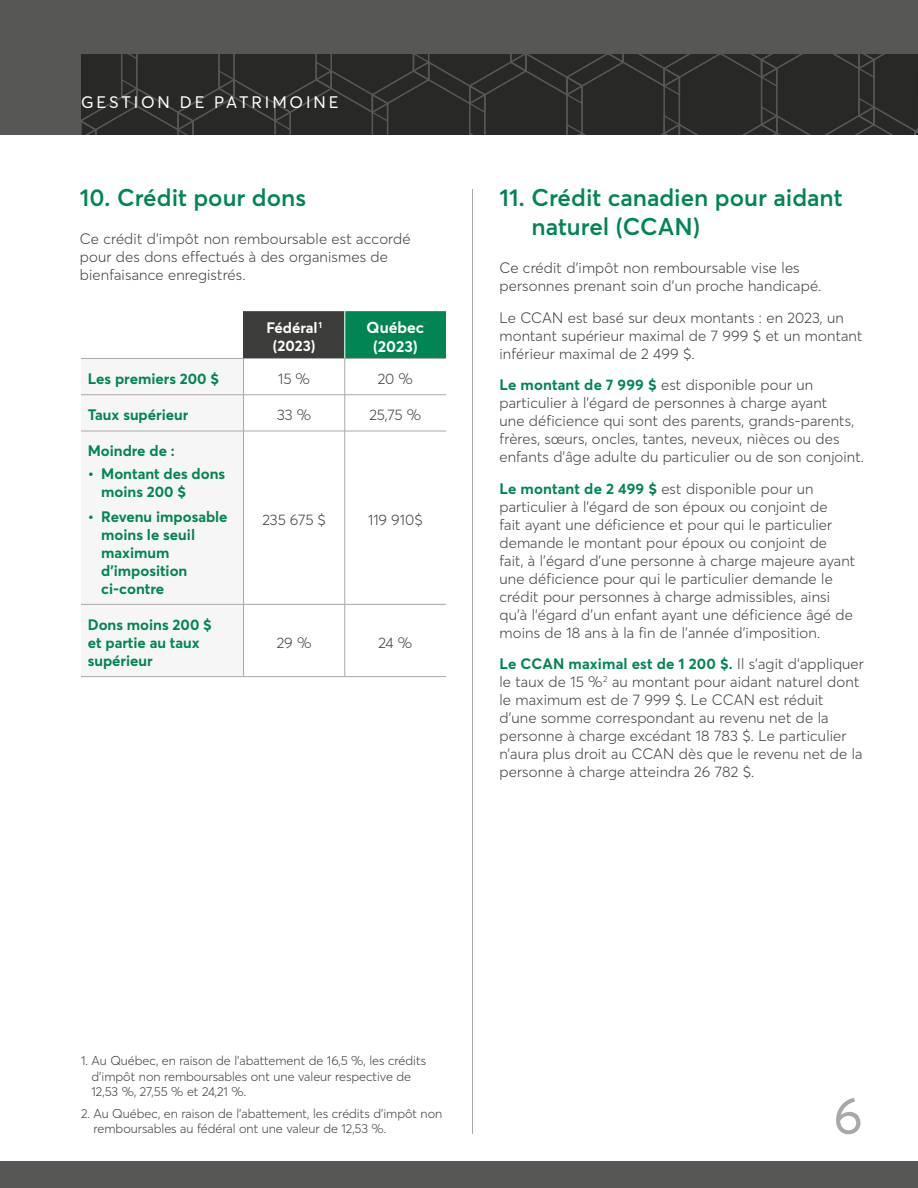
<style>
.page{position:relative;width:918px;height:1188px;background:#fff}
.page>*{position:absolute;margin:0;border:0;box-sizing:border-box;transform-origin:0 0}
.t1{font:51px "Desjardins Sans";color:#a8a8a7}
.t2{font:600 24px/28.8px "Desjardins Sans";color:#008553}
.t3{font:16.5px "Desjardins Sans";letter-spacing:.175em;color:#fff}
.t4{font:700 15.75px/18.9px "Desjardins Sans";color:#fff;text-align:center}
.t5{font:300 15px/18px "Desjardins Sans";letter-spacing:.01em;color:#3c3c3b}
.t6{font:700 15px/18px "Desjardins Sans";color:#008553}
.t7{font:700 15px/18px "Desjardins Sans";color:#fff;text-align:center}
.Note{font:300 12.75px/15.3px "Desjardins Sans";color:#3c3c3b}
.s1{font-weight:700;color:#008553}
</style>
<div class="page">
<div style="left:0;top:1161px;width:918px;height:27px;background:#575756"></div>
<hr style="left:472px;top:189px;width:1px;height:945px;background:#a8a8a7">
<div style="left:244px;top:311px;width:101px;height:47px;background:#3c3c3b"></div>
<div style="left:345px;top:311px;width:101px;height:47px;background:#008553"></div>
<div style="left:81px;top:395px;width:162px;height:209px;background:#f6f6f6"></div>
<svg style="left:244px;top:359px;width:202px;height:317px"></svg>
<hr style="left:345px;top:311px;width:1px;height:47px;background:#fff">
<hr style="left:81px;top:358px;width:163px;height:1px;background:#a8a8a7">
<hr style="left:244px;top:358px;width:101px;height:1px;background:#a8a8a7">
<hr style="left:243px;top:359px;width:1px;height:36px;background:#a8a8a7">
<hr style="left:345px;top:358px;width:101px;height:1px;background:#a8a8a7">
<hr style="left:345px;top:359px;width:1px;height:36px;background:#a8a8a7">
<hr style="left:81px;top:394px;width:163px;height:1px;background:#a8a8a7">
<hr style="left:244px;top:394px;width:101px;height:1px;background:#a8a8a7">
<hr style="left:243px;top:395px;width:1px;height:36px;background:#a8a8a7">
<hr style="left:345px;top:394px;width:101px;height:1px;background:#a8a8a7">
<hr style="left:345px;top:395px;width:1px;height:36px;background:#a8a8a7">
<hr style="left:81px;top:431px;width:163px;height:1px;background:#a8a8a7">
<hr style="left:244px;top:431px;width:101px;height:1px;background:#a8a8a7">
<hr style="left:243px;top:431px;width:1px;height:173px;background:#a8a8a7">
<hr style="left:345px;top:431px;width:101px;height:1px;background:#a8a8a7">
<hr style="left:345px;top:431px;width:1px;height:173px;background:#a8a8a7">
<hr style="left:81px;top:604px;width:163px;height:1px;background:#a8a8a7">
<hr style="left:244px;top:604px;width:101px;height:1px;background:#a8a8a7">
<hr style="left:243px;top:605px;width:1px;height:71px;background:#a8a8a7">
<hr style="left:345px;top:604px;width:101px;height:1px;background:#a8a8a7">
<hr style="left:345px;top:605px;width:1px;height:71px;background:#a8a8a7">
<hr style="left:81px;top:676px;width:163px;height:1px;background:#a8a8a7">
<hr style="left:244px;top:676px;width:101px;height:1px;background:#a8a8a7">
<hr style="left:345px;top:676px;width:101px;height:1px;background:#a8a8a7">
<div style="left:0;top:0;width:918px;height:135px;background:#575756"></div>
<svg style="left:81px;top:54px;width:837px;height:81px;background:#2b2b2a"></svg>
<p class="t3" style="left:81px;top:92px;width:259px">GESTION DE PATRIMOINE</p>
<h2 class="t2" style="left:80px;top:183px;width:228px">10. Crédit pour dons</h2>
<p class="t5" style="left:80px;top:230px;width:332px">Ce crédit d’impôt non remboursable est accordé pour des dons effectués à des organismes de bienfaisance enregistrés.</p>
<p class="t7" style="left:266px;top:319px;width:57px">Fédéral <sup>1 </sup>(2023)</p>
<p class="t4" style="left:367px;top:318px;width:59px">Québec (2023)</p>
<p class="t6" style="left:88px;top:370px;width:133px">Les premiers 200 $</p>
<p class="t5" style="left:278px;top:370px;width:33px">15 %</p>
<p class="t5" style="left:378px;top:370px;width:37px">20 %</p>
<p class="t6" style="left:88px;top:406px;width:102px">Taux supérieur</p>
<p class="t5" style="left:277px;top:406px;width:36px">33 %</p>
<p class="t5" style="left:370px;top:406px;width:53px">25,75 %</p>
<p class="t6" style="left:88px;top:442px;width:89px">Moindre de :</p>
<p class="t6" style="left:101px;top:464px;width:125px;text-indent:-14px">• Montant des dons moins 200 $</p>
<p class="t6" style="left:101px;top:507px;width:128px;text-indent:-14px">• Revenu imposable moins le seuil maximum d’imposition ci-contre</p>
<p class="t5" style="left:262px;top:511px;width:65px">235 675 $</p>
<p class="t5" style="left:368px;top:511px;width:56px">119 910$</p>
<p class="t6" style="left:88px;top:615px;width:126px">Dons moins 200 $ et partie au taux supérieur</p>
<p class="t5" style="left:277px;top:634px;width:36px">29 %</p>
<p class="t5" style="left:378px;top:634px;width:36px">24 %</p>
<h2 class="t2" style="left:532px;top:183px;width:313px;text-indent:-32px">11. Crédit canadien pour aidant naturel (CCAN)</h2>
<p class="t5" style="left:500px;top:259px;width:323px">Ce crédit d’impôt non remboursable vise les personnes prenant soin d’un proche handicapé.</p>
<p class="t5" style="left:500px;top:308px;width:365px">Le CCAN est basé sur deux montants : en 2023, un montant supérieur maximal de 7 999 $ et un montant inférieur maximal de 2 499 $.</p>
<p class="t5" style="left:500px;top:376px;width:366px"><span class="s1">Le montant de 7 999 $</span> est disponible pour un particulier à l’égard de personnes à charge ayant<br>une déficience qui sont des parents, grands-parents, frères, sœurs, oncles, tantes, neveux, nièces ou des enfants d’âge adulte du particulier ou de son conjoint.</p>
<p class="t5" style="left:500px;top:479px;width:357px"><span class="s1">Le montant de 2 499 $</span> est disponible pour un particulier à l’égard de son époux ou conjoint de<br>fait ayant une déficience et pour qui le particulier demande le montant pour époux ou conjoint de<br>fait, à l’égard d’une personne à charge majeure ayant une déficience pour qui le particulier demande le crédit pour personnes à charge admissibles, ainsi qu’à l’égard d’un enfant ayant une déficience âgé de moins de 18 ans à la fin de l’année d’imposition.</p>
<p class="t5" style="left:500px;top:655px;width:366px"><span class="s1">Le CCAN maximal est de 1 200 $.</span> Il s’agit d’appliquer le taux de 15 %<sup>2</sup> au montant pour aidant naturel dont le maximum est de 7 999 $. Le CCAN est réduit d’une somme correspondant au revenu net de la personne à charge excédant 18 783 $. Le particulier n’aura plus droit au CCAN dès que le revenu net de la personne à charge atteindra 26 782 $.</p>
<p class="Note" style="left:92px;top:1053px;width:336px;text-indent:-11px">1. Au Québec, en raison de l’abattement de 16,5 %, les crédits d’impôt non remboursables ont une valeur respective de<br>12,53 %, 27,55 % et 24,21 %.</p>
<p class="Note" style="left:94px;top:1106px;width:350px;text-indent:-13px">2. Au Québec, en raison de l’abattement, les crédits d’impôt non remboursables au fédéral ont une valeur de 12,53 %.</p>
<h1 class="t1" style="left:833px;top:1085px;width:31px">6</h1>
</div>
